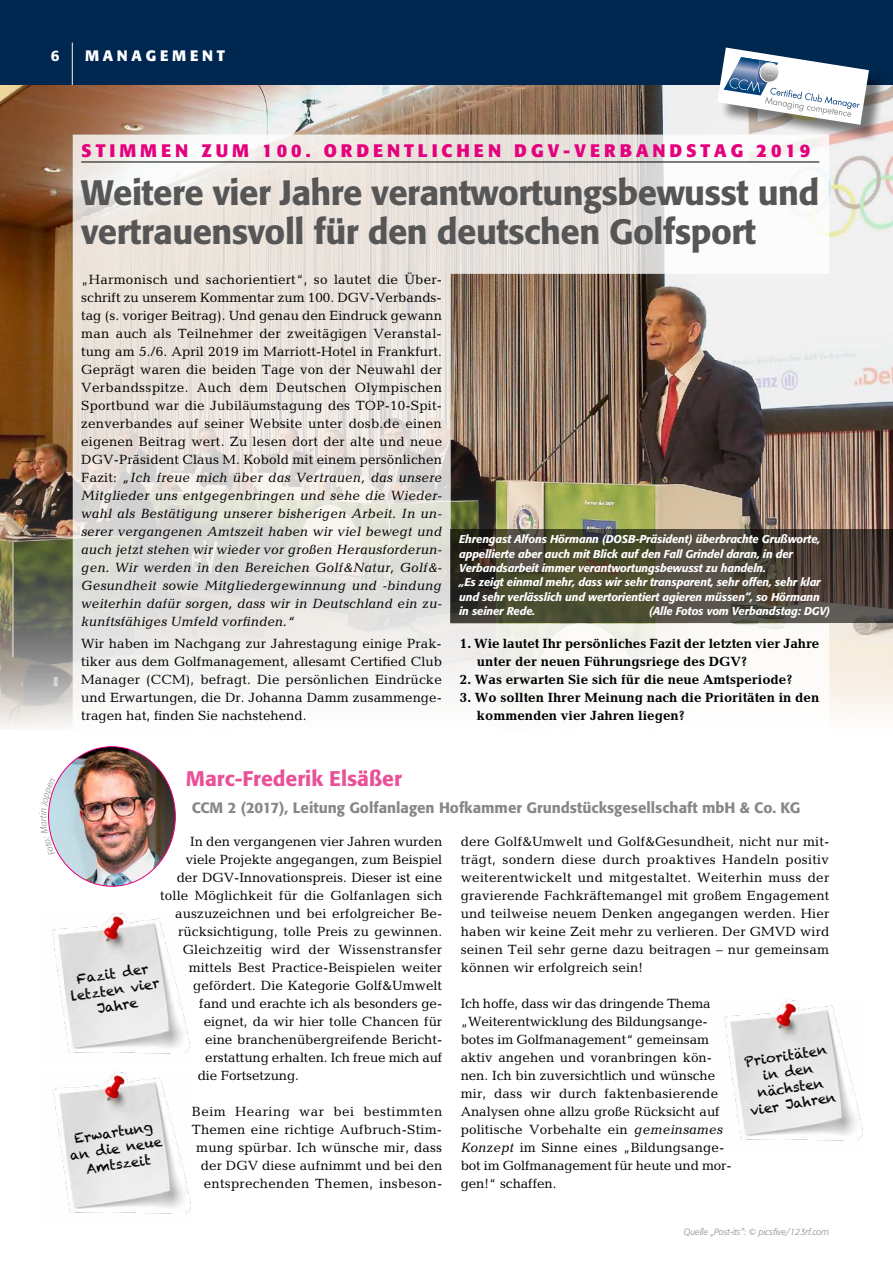
<style>
.page{position:relative;width:893px;height:1263px;background:#fff}
.page>*{position:absolute;margin:0;border:0;box-sizing:border-box;transform-origin:0 0}
.t1{font:500 34.8px/39.3px "Formata";letter-spacing:-.015em;color:#565656}
.t2{font:500 21px "Formata";color:#ea5097}
.t3{font:700 18px "Formata";letter-spacing:.22em;color:#e5007d}
.t4{font:500 15px "Formata";color:#878786}
.t5{font:700 15px "Formata";letter-spacing:.25em;color:#fff}
.t6{font:500 15px "Formata";color:#fff}
.t7{font:13.5px/18px "Candida";letter-spacing:.005em;color:#000;text-align:justify}
.t8{font:700 13.5px/18px "Candida";color:#000}
.t9{font:13.5px/16.2px "Chalkduster";color:#000;text-align:center}
.t10{font:italic 500 11.25px/14.4px "Formata";letter-spacing:-.01em;color:#fff}
.t11{font:italic 300 9px "Formata";color:#878786}
.s1{font-style:italic}
</style>
<div class="page">
<div style="left:0;top:0;width:893px;height:85px;background:#002750"></div>
<hr style="left:72px;top:43px;width:1px;height:42px;background:#fff">
<img style="left:0;top:85px;width:893px;height:642px">
<div style="left:720px;top:50px;width:167px;height:93px;background:#000;opacity:.5"></div>
<svg style="left:717px;top:48px;width:152px;height:77px"></svg>
<svg style="left:73px;top:135px;width:756px;height:592px"></svg>
<img style="left:55px;top:747px;width:120px;height:139px">
<img style="left:51px;top:913px;width:139px;height:141px">
<img style="left:52px;top:1072px;width:139px;height:142px">
<img style="left:723px;top:1000px;width:140px;height:141px">
<svg style="left:451px;top:529px;width:442px;height:94px;background:#494535"></svg>
<hr style="left:81px;top:162px;width:738px;height:1px;background:#000">
<svg style="left:48px;top:785px;width:7px;height:63px"></svg>
<p class="t6" style="left:51px;top:46px;width:10px">6</p>
<p class="t5" style="left:85px;top:46px;width:142px">MANAGEMENT</p>
<h3 class="t3" style="left:81px;top:140px;width:731px">STIMMEN ZUM 100. ORDENTLICHEN DGV-VERBANDSTAG 2019</h3>
<h1 class="t1" style="left:81px;top:173px;width:739px">Weitere vier Jahre verantwortungsbewusst und vertrauensvoll für den deutschen Golfsport</h1>
<p class="t7" style="left:81px;top:270px;width:362px">„Harmonisch und sachorientiert“, so lautet die Über&shy;schrift zu unserem Kommentar zum 100. DGV-Verbands&shy;tag (s. voriger Beitrag). Und genau den Eindruck gewann man auch als Teilnehmer der zweitägigen Veranstal&shy;tung am 5./6. April 2019 im Marriott-Hotel in Frankfurt.<br>Geprägt waren die beiden Tage von der Neuwahl der Verbandsspitze. Auch dem Deutschen Olympischen Sportbund war die Jubiläumstagung des TOP-10-Spit&shy;zenverbandes auf seiner Website unter dosb.de einen eigenen Beitrag wert. Zu lesen dort der alte und neue DGV-Präsident Claus M. Kobold mit einem persönlichen Fazit: <span class="s1">„Ich freue mich über das Vertrauen, das unsere Mitglieder uns entgegenbringen und sehe die Wieder&shy;wahl als Bestätigung unserer bisherigen Arbeit. In un&shy;serer vergangenen Amtszeit haben wir viel bewegt und auch jetzt stehen wir wieder vor großen Herausforderun&shy;gen. Wir werden in den Bereichen Golf&amp;Natur, Golf&amp;- Gesundheit sowie Mitgliedergewinnung und -bindung weiterhin dafür sorgen, dass wir in Deutschland ein zu&shy;kunftsfähiges Umfeld vorfinden.“</span></p>
<p class="t7" style="left:81px;top:634px;width:362px">Wir haben im Nachgang zur Jahrestagung einige Prak&shy;tiker aus dem Golfmanagement, allesamt Certified Club Manager (CCM), befragt. Die persönlichen Eindrücke und Erwartungen, die Dr. Johanna Damm zusammenge&shy;tragen hat, finden Sie nachstehend.</p>
<p class="t8" style="left:477px;top:634px;width:344px;text-indent:-17px">1. Wie lautet Ihr persönliches Fazit der letzten vier Jahre unter der neuen Führungsriege des DGV?</p>
<p class="t10" style="left:459px;top:532px;width:363px">Ehrengast Alfons Hörmann (DOSB-Präsident) überbrachte Grußworte, appellierte aber auch mit Blick auf den Fall Grindel daran, in der Verbandsarbeit immer verantwortungsbewusst zu handeln.<br>„Es zeigt einmal mehr, dass wir sehr transparent, sehr offen, sehr klar und sehr verlässlich und wertorientiert agieren müssen“, so Hörmann in seiner Rede.</p>
<p class="t10" style="left:649px;top:604px;width:182px">(Alle Fotos vom Verbandstag: DGV)</p>
<p class="t8" style="left:460px;top:670px;width:334px">2. Was erwarten Sie sich für die neue Amtsperiode?</p>
<p class="t8" style="left:477px;top:688px;width:344px;text-indent:-17px">3. Wo sollten Ihrer Meinung nach die Prioritäten in den kommenden vier Jahren liegen?</p>
<h2 class="t2" style="left:186px;top:766px;width:218px">Marc-Frederik Elsäßer</h2>
<p class="t4" style="left:192px;top:798px;width:610px">CCM 2 (2017), Leitung Golfanlagen Hofkammer Grundstücksgesellschaft mbH &amp; Co. KG</p>
<p class="t7" style="left:190px;top:832px;width:254px">In den vergangenen vier Jahren wurden</p>
<p class="t7" style="left:186px;top:850px;width:258px">viele Projekte angegangen, zum Beispiel</p>
<p class="t7" style="left:177px;top:868px;width:267px">der DGV-Innovationspreis. Dieser ist eine</p>
<p class="t7" style="left:160px;top:886px;width:284px">tolle Möglichkeit für die Golfanlagen sich</p>
<p class="t7" style="left:175px;top:904px;width:269px">auszuzeichnen und bei erfolgreicher Be-</p>
<p class="t7" style="left:178px;top:922px;width:265px">rücksichtigung, tolle Preis zu gewinnen.</p>
<p class="t7" style="left:183px;top:940px;width:261px">Gleichzeitig wird der Wissenstransfer</p>
<p class="t7" style="left:189px;top:958px;width:255px">mittels Best Practice-Beispielen weiter</p>
<p class="t7" style="left:193px;top:976px;width:250px">gefördert. Die Kategorie Golf&amp;Umwelt</p>
<p class="t7" style="left:199px;top:994px;width:245px">fand und erachte ich als besonders ge-</p>
<p class="t7" style="left:204px;top:1012px;width:240px">eignet, da wir hier tolle Chancen für</p>
<p class="t7" style="left:205px;top:1030px;width:238px">eine branchenübergreifende Bericht-</p>
<p class="t7" style="left:205px;top:1048px;width:239px">erstattung erhalten. Ich freue mich auf</p>
<p class="t7" style="left:198px;top:1066px;width:103px">die Fortsetzung.</p>
<p class="t7" style="left:192px;top:1102px;width:252px;text-align:right">Beim Hearing war bei bestimmten Themen eine richtige Aufbruch-Stim&shy;mung spürbar. Ich wünsche mir, dass der DGV diese aufnimmt und bei den entsprechenden Themen, insbeson-</p>
<p class="t7" style="left:461px;top:832px;width:370px">dere Golf&amp;Umwelt und Golf&amp;Gesundheit, nicht nur mit&shy;trägt, sondern diese durch proaktives Handeln positiv weiterentwickelt und mitgestaltet. Weiterhin muss der gravierende Fachkräftemangel mit großem Engagement und teilweise neuem Denken angegangen werden. Hier haben wir keine Zeit mehr zu verlieren. Der GMVD wird seinen Teil sehr gerne dazu beitragen – nur gemeinsam können wir erfolgreich sein!</p>
<p class="t7" style="left:461px;top:994px;width:272px;text-align:left">Ich hoffe, dass wir das dringende Thema „Weiterentwicklung des Bildungsange&shy;botes im Golfmanagement“ gemeinsam aktiv angehen und voranbringen kön&shy;nen. Ich bin zuversichtlich und wünsche mir, dass wir durch faktenbasierende Analysen ohne allzu große Rücksicht auf politische Vorbehalte ein <span class="s1">gemeinsames Konzept</span> im Sinne eines „Bildungsange&shy;bot im Golfmanagement für heute und mor&shy;gen!“ schaffen.</p>
<p class="t9" style="left:67px;top:972px;width:91px;rotate:-9deg">Fazit der letzten vier<br>Jahre</p>
<p class="t9" style="left:741px;top:1054px;width:88px;rotate:-9deg">Prioritäten in den nächsten vier Jahren</p>
<p class="t9" style="left:66px;top:1131px;width:94px;rotate:-9deg">Erwartung an die neue<br>Amtszeit</p>
<p class="t11" style="left:684px;top:1227px;width:147px">Quelle „Post-its”: © picsfive/123rf.com</p>
</div>
